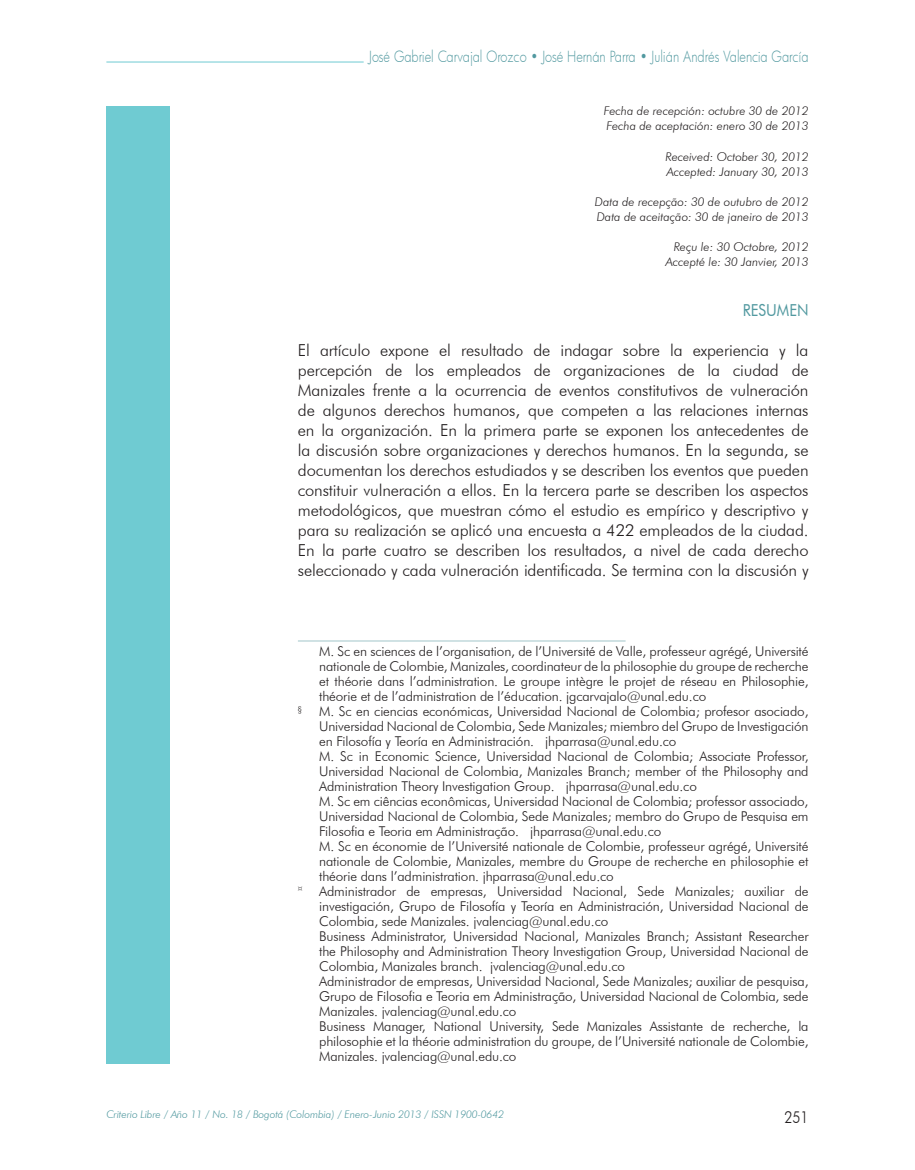
<style>
.page{position:relative;width:915px;height:1170px;background:#fff}
.page>*{position:absolute;margin:0;border:0;box-sizing:border-box;transform-origin:0 0}
.t1{font:300 16.5px/20.1px "Futura BT";letter-spacing:-.01em;color:#231f20;text-align:justify}
.t2{font:16.5px "Futura BT";color:#5299a0;scale:.9 1}
.t3{font:300 16.5px "Futura BT";letter-spacing:-.01em;color:#231f20;scale:.85 1}
.t4{font:300 15px "Futura";color:#5299a0;scale:.85 1}
.t5{font:300 13.5px/15px "Futura BT";letter-spacing:-.01em;color:#231f20;text-align:justify}
.t6{font:italic 300 12px/15px "Futura BT";color:#231f20}
.t7{font:italic 300 10.5px "Futura BT";letter-spacing:-.01em;color:#5299a0}
.t8{font:300 7.8px "Futura BT";color:#231f20}
</style>
<div class="page">
<div style="left:106px;top:106px;width:64px;height:957px;background:#6fcbd2"></div>
<hr style="left:106px;top:62px;width:257px;height:1px;background:#6fcbd2">
<hr style="left:298px;top:640px;width:327px;height:1px;background:#a1c6ca">
<p class="t4" style="left:369px;top:46px;width:518px">José Gabriel Carvajal Orozco • José Hernán Parra • Julián Andrés Valencia García</p>
<p class="t6" style="left:603px;top:104px;width:206px">Fecha de recepción: octubre 30 de 2012<br>Fecha de aceptación: enero 30 de 2013</p>
<p class="t6" style="left:665px;top:149px;width:144px">Received: October 30, 2012<br>Accepted: January 30, 2013</p>
<p class="t6" style="left:594px;top:194px;width:215px">Data de recepção: 30 de outubro de 2012<br>Data de aceitação: 30 de janeiro de 2013</p>
<p class="t6" style="left:665px;top:239px;width:144px;text-align:right">Reçu le: 30 Octobre, 2012<br>Accepté le: 30 Janvier, 2013</p>
<p class="t2" style="left:742px;top:300px;width:74px">RESUMEN</p>
<p class="t1" style="left:298px;top:339px;width:512px">El artículo expone el resultado de indagar sobre la experiencia y la percepción de los empleados de organizaciones de la ciudad de Manizales frente a la ocurrencia de eventos constitutivos de vulneración de algunos derechos humanos, que competen a las relaciones internas en la organización. En la primera parte se exponen los antecedentes de la discusión sobre organizaciones y derechos humanos. En la segunda, se documentan los derechos estudiados y se describen los eventos que pueden constituir vulneración a ellos. En la tercera parte se describen los aspectos metodológicos, que muestran cómo el estudio es empírico y descriptivo y para su realización se aplicó una encuesta a 422 empleados de la ciudad.<br>En la parte cuatro se describen los resultados, a nivel de cada derecho seleccionado y cada vulneración identificada. Se termina con la discusión y</p>
<p class="t5" style="left:319px;top:643px;width:490px">M. Sc en sciences de l’organisation, de l’Université de valle, professeur agrégé, Université nationale de Colombie, Manizales, coordinateur de la philosophie du groupe de recherche et théorie dans l’administration. Le groupe intègre le projet de réseau en philosophie, théorie et de l’administration de l’éducation. jgcarvajalo@unal.edu.co</p>
<p class="t8" style="left:298px;top:704px;width:5px">§</p>
<p class="t5" style="left:319px;top:703px;width:490px">M. Sc en ciencias económicas, Universidad Nacional de Colombia; profesor asociado,</p>
<p class="t5" style="left:319px;top:718px;width:490px">Universidad Nacional de Colombia, Sede Manizales; miembro del Grupo de Investigación</p>
<p class="t5" style="left:319px;top:733px;width:358px">en Filosofía y Teoría en Administración. jhparrasa@unal.edu.co</p>
<p class="t5" style="left:319px;top:748px;width:490px">M. Sc in Economic Science, Universidad Nacional de Colombia; Associate professor,</p>
<p class="t5" style="left:319px;top:763px;width:490px">Universidad Nacional de Colombia, Manizales branch; member of the philosophy and</p>
<p class="t5" style="left:319px;top:778px;width:379px">Administration Theory Investigation Group. jhparrasa@unal.edu.co</p>
<p class="t5" style="left:319px;top:793px;width:490px">M. Sc em ciências econômicas, Universidad Nacional de Colombia; professor associado,</p>
<p class="t5" style="left:319px;top:808px;width:490px">Universidad Nacional de Colombia, Sede Manizales; membro do Grupo de pesquisa em</p>
<p class="t5" style="left:319px;top:823px;width:343px">Filosofia e Teoria em Administração. jhparrasa@unal.edu.co</p>
<p class="t5" style="left:319px;top:838px;width:490px">M. Sc en économie de l’Université nationale de Colombie, professeur agrégé, Université</p>
<p class="t5" style="left:319px;top:853px;width:490px">nationale de Colombie, Manizales, membre du Groupe de recherche en philosophie et</p>
<p class="t5" style="left:319px;top:868px;width:296px">théorie dans l’administration. jhparrasa@unal.edu.co</p>
<p class="t5" style="left:298px;top:883px;width:512px"><sup>¤</sup> Administrador de empresas, Universidad Nacional, Sede Manizales; auxiliar de</p>
<p class="t5" style="left:319px;top:898px;width:491px">investigación, Grupo de Filosofía y Teoría en Administración, Universidad Nacional de</p>
<p class="t5" style="left:319px;top:913px;width:290px">Colombia, sede Manizales. jvalenciag@unal.edu.co</p>
<p class="t5" style="left:319px;top:928px;width:490px">business Administrator, Universidad Nacional, Manizales branch; Assistant Researcher</p>
<p class="t5" style="left:319px;top:943px;width:490px">the philosophy and Administration Theory Investigation Group, Universidad Nacional de</p>
<p class="t5" style="left:319px;top:958px;width:307px">Colombia, Manizales branch. jvalenciag@unal.edu.co</p>
<p class="t5" style="left:319px;top:973px;width:490px">Administrador de empresas, Universidad Nacional, Sede Manizales; auxiliar de pesquisa,</p>
<p class="t5" style="left:319px;top:988px;width:490px">Grupo de Filosofia e Teoria em Administração, Universidad Nacional de Colombia, sede</p>
<p class="t5" style="left:319px;top:1003px;width:199px">Manizales. jvalenciag@unal.edu.co</p>
<p class="t5" style="left:319px;top:1018px;width:491px">business Manager, National University, Sede Manizales Assistante de recherche, la</p>
<p class="t5" style="left:319px;top:1033px;width:490px">philosophie et la théorie administration du groupe, de l’Université nationale de Colombie,</p>
<p class="t5" style="left:319px;top:1048px;width:199px">Manizales. jvalenciag@unal.edu.co</p>
<p class="t7" style="left:106px;top:1108px;width:399px">Criterio Libre / Año 11 / No. 18 / Bogotá (Colombia) / Enero-Junio 2013 / ISSN 1900-0642</p>
<p class="t3" style="left:784px;top:1106px;width:30px">251</p>
</div>
